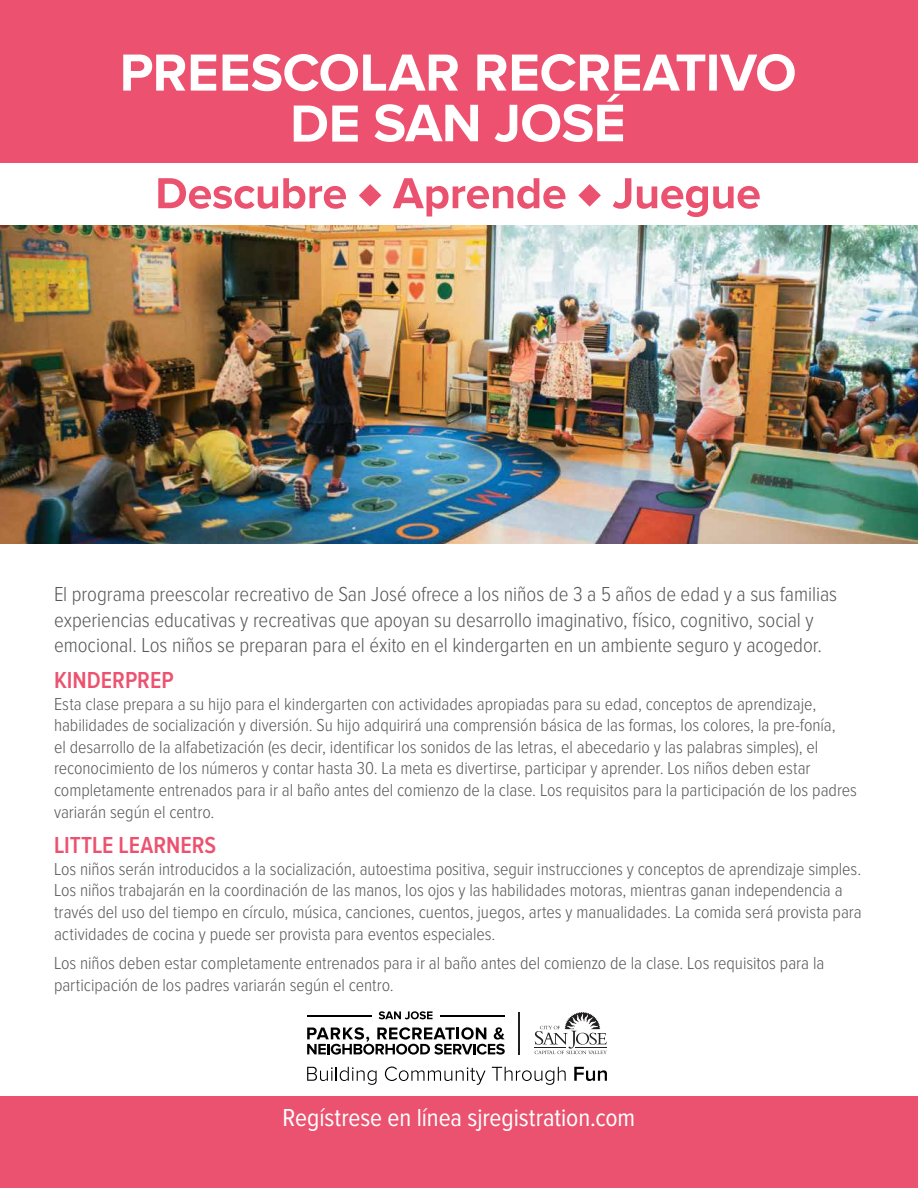
<style>
.page{position:relative;width:918px;height:1188px;background:#fff}
.page>*{position:absolute;margin:0;border:0;box-sizing:border-box;transform-origin:0 0}
.t1{font:700 54.75px "Proxima Nova";letter-spacing:-.01em;color:#fff}
.t2{font:25.5px "Proxima Nova Cond";letter-spacing:-.005em;color:#fff}
.t3{font:600 24px "Proxima Nova Cond";color:#ec526f}
.t4{font:300 21px/25.5px "Proxima Nova Cond";color:#58595b}
.t5{font:300 18px/21.6px "Proxima Nova Cond";color:#58595b}
</style>
<div class="page">
<img style="left:0;top:226px;width:918px;height:317px">
<div style="left:0;top:1096px;width:918px;height:92px;background:#eb526f"></div>
<div style="left:0;top:0;width:918px;height:162px;background:#ec526f"></div>
<svg style="left:294px;top:105px;width:64px;height:37px"></svg>
<svg style="left:123px;top:54px;width:672px;height:37px"></svg>
<svg style="left:158px;top:178px;width:602px;height:39px"></svg>
<svg style="left:379px;top:1011px;width:54px;height:8px"></svg>
<svg style="left:307px;top:1027px;width:198px;height:28px"></svg>
<hr style="left:307px;top:1015px;width:65px;height:1px;background:#000">
<hr style="left:440px;top:1015px;width:65px;height:1px;background:#000">
<hr style="left:534px;top:1047px;width:32px;height:1px;background:#221f20">
<svg style="left:535px;top:1012px;width:72px;height:42px"></svg>
<hr style="left:519px;top:1012px;width:1px;height:43px;background:#221f20">
<svg style="left:307px;top:1067px;width:70px;height:18px"></svg>
<svg style="left:385px;top:1067px;width:101px;height:18px"></svg>
<svg style="left:492px;top:1067px;width:74px;height:18px"></svg>
<svg style="left:574px;top:1067px;width:33px;height:14px"></svg>
<h1 class="t1" style="left:373px;top:91px;width:254px">SAN JOSÉ</h1>
<p class="t4" style="left:54px;top:583px;width:785px">El programa preescolar recreativo de San José ofrece a los niños de 3 a 5 años de edad y a sus familias experiencias educativas y recreativas que apoyan su desarrollo imaginativo, físico, cognitivo, social y emocional. Los niños se preparan para el éxito en el kindergarten en un ambiente seguro y acogedor.</p>
<h3 class="t3" style="left:54px;top:669px;width:121px">KINDERPREP</h3>
<p class="t5" style="left:54px;top:694px;width:804px">Esta clase prepara a su hijo para el kindergarten con actividades apropiadas para su edad, conceptos de aprendizaje, habilidades de socialización y diversión. Su hijo adquirirá una comprensión básica de las formas, los colores, la pre-fonía,<br>el desarrollo de la alfabetización (es decir, identificar los sonidos de las letras, el abecedario y las palabras simples), el reconocimiento de los números y contar hasta 30. La meta es divertirse, participar y aprender. Los niños deben estar completamente entrenados para ir al baño antes del comienzo de la clase. Los requisitos para la participación de los padres variarán según el centro.</p>
<h3 class="t3" style="left:54px;top:834px;width:164px">LITTLE LEARNERS</h3>
<p class="t5" style="left:54px;top:859px;width:809px">Los niños serán introducidos a la socialización, autoestima positiva, seguir instrucciones y conceptos de aprendizaje simples.<br>Los niños trabajarán en la coordinación de las manos, los ojos y las habilidades motoras, mientras ganan independencia a través del uso del tiempo en círculo, música, canciones, cuentos, juegos, artes y manualidades. La comida será provista para actividades de cocina y puede ser provista para eventos especiales.</p>
<p class="t5" style="left:54px;top:953px;width:772px">Los niños deben estar completamente entrenados para ir al baño antes del comienzo de la clase. Los requisitos para la participación de los padres variarán según el centro.</p>
<h2 class="t2" style="left:283px;top:1106px;width:354px">Regístrese en línea sjregistration.com</h2>
</div>
